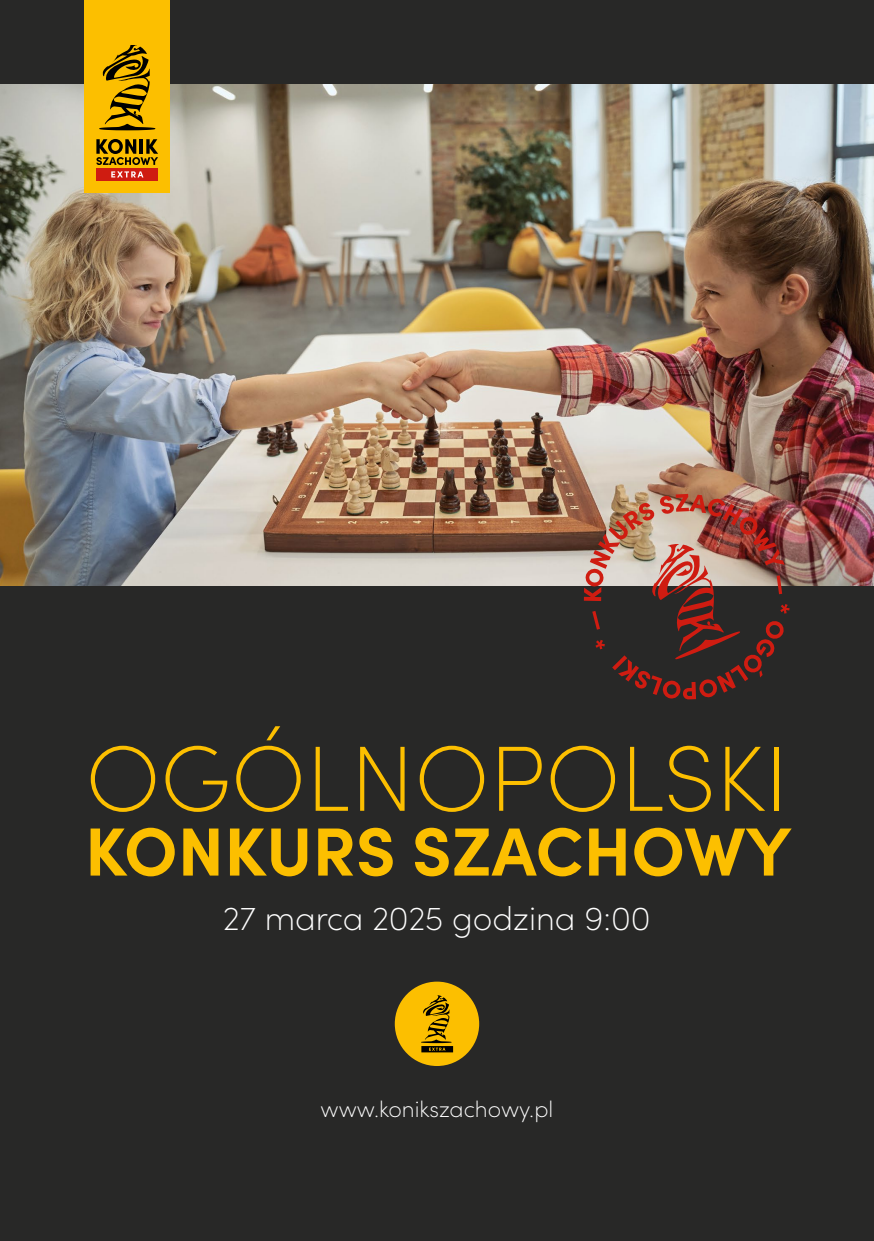
<style>
.page{position:relative;width:874px;height:1241px;background:#fff}
.page>*{position:absolute;margin:0;border:0;box-sizing:border-box;transform-origin:0 0}
.t1{font:200 92.75px "Sofia Pro";color:#fcbf00}
.t2{font:700 68.25px "Sofia Pro";color:#fcbf00}
.t3{font:200 33.25px "Sofia Pro";color:#fff}
.t4{font:200 22.75px "Sofia Pro";color:#fff}
</style>
<div class="page">
<div style="left:0;top:0;width:873px;height:1240px;background:#282827"></div>
<img style="left:0;top:84px;width:873px;height:501px">
<div style="left:84px;top:0;width:86px;height:53px;background:#fcbf00"></div>
<div style="left:84px;top:45px;width:86px;height:148px;background:#fcbf00"></div>
<svg style="left:96px;top:139px;width:62px;height:26px"></svg>
<svg style="left:99px;top:45px;width:56px;height:85px"></svg>
<div style="left:96px;top:168px;width:62px;height:13px;background:#cf1c11"></div>
<svg style="left:111px;top:171px;width:32px;height:6px"></svg>
<img style="left:583px;top:494px;width:206px;height:205px">
<div style="left:394px;top:981px;width:85px;height:84px;background:#fcbf00;border-radius:50%"></div>
<svg style="left:421px;top:995px;width:32px;height:57px"></svg>
<h1 class="t1" style="left:85px;top:711px;width:704px">OGÓLNOPOLSKI</h1>
<h2 class="t2" style="left:85px;top:798px;width:707px">KONKURS SZACHOWY</h2>
<p class="t3" style="left:223px;top:894px;width:428px">27 marca 2025 godzina 9:00</p>
<p class="t4" style="left:320px;top:1092px;width:234px">www.konikszachowy.pl</p>
</div>
